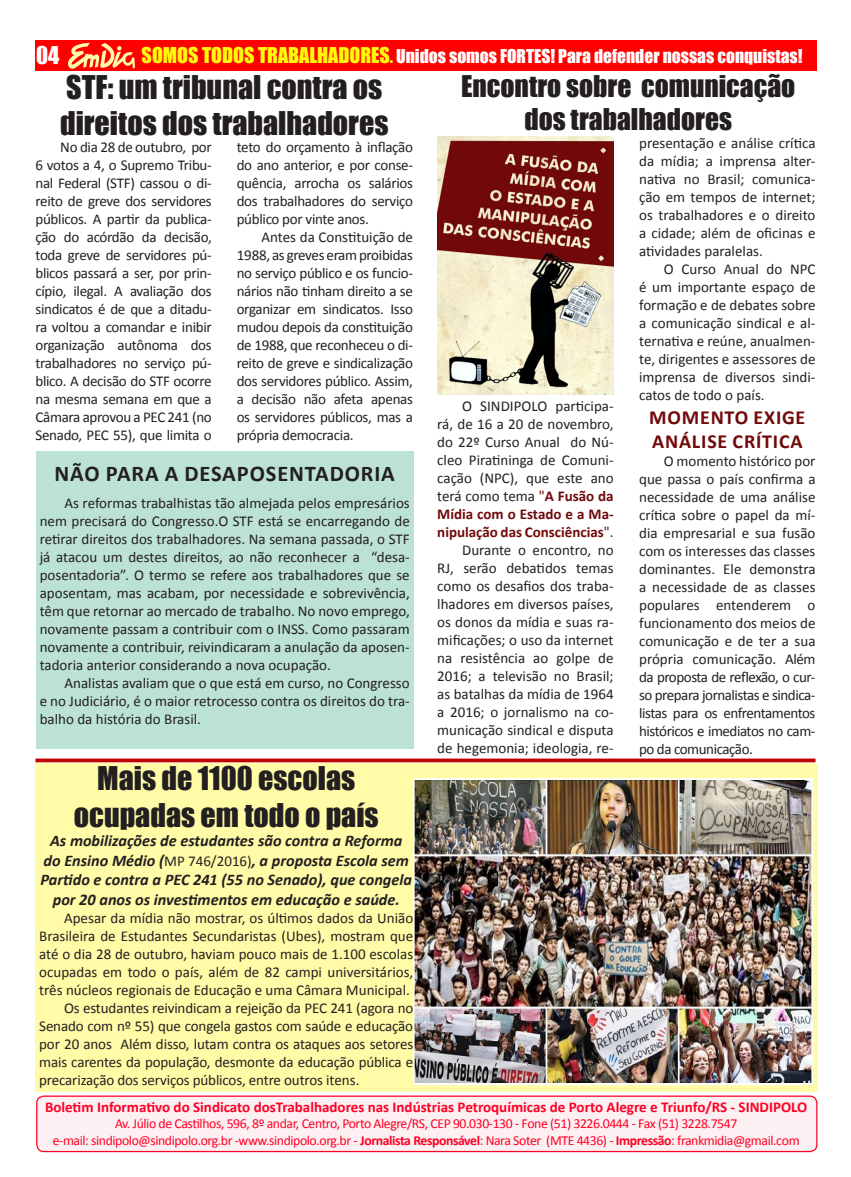
<style>
.page{position:relative;width:851px;height:1177px;background:#fff}
.page>*{position:absolute;margin:0;border:0;box-sizing:border-box;transform-origin:0 0}
.Titulos{font:30px "Impact";color:#231f20}
.Titulos-2{font:27.5px/33px "Impact";color:#231f20;text-align:center}
.Entretítulos{font:700 22.5px "Calibri";letter-spacing:.04em;color:#231f20}
.t1{font:22.5px "Impact";color:#fff}
.Entretítulos-2{font:700 20px/24px "Calibri";letter-spacing:.04em;color:#71090a}
.t2{font:17.5px "Impact";color:#fff}
.Texto{font:italic 700 16.25px/19.5px "Calibri";color:#231f20;text-align:center}
.Texto-2{font:15px/18px "Calibri";letter-spacing:-.01em;color:#231f20;text-align:justify}
.Texto-3{font:700 15px "Calibri";color:#ff0025}
.Texto-4{font:13.75px "Calibri";letter-spacing:-.03em;color:#ff0025}
.s1{font-size:20px;color:#fffa0a}
.s2{color:#fffa0a}
.s3{font-weight:400;font-style:normal;font-size:15px}
.s4{color:#71090a}
.s5{font-weight:700;color:#71090a}
.s6{font-weight:700}
</style>
<div class="page">
<div style="left:35px;top:41px;width:782px;height:30px;background:#f00"></div>
<svg style="left:68px;top:43px;width:67px;height:26px"></svg>
<div style="left:37px;top:1096px;width:779px;height:55px;background:#fdf0f2;border-radius:7px"></div>
<div style="left:36px;top:1095px;width:781px;height:57px;border:1px solid #ff0025;border-radius:7px"></div>
<img style="left:438px;top:137px;width:175px;height:257px">
<div style="left:36px;top:763px;width:781px;height:328px;background:#fffba7"></div>
<svg style="left:35px;top:758px;width:780px;height:4px;background:#c82323"></svg>
<img style="left:413px;top:778px;width:399px;height:306px">
<div style="left:36px;top:451px;width:377px;height:298px;background:#bce1d6"></div>
<p class="t1" style="left:36px;top:38px;width:25px">04</p>
<p class="t2" style="left:142px;top:42px;width:662px"><span class="s1">SOMOS TODOS TRABALHADORES</span><span class="s2">.</span> Unidos somos FORTES! Para defender nossas conquistas!</p>
<p class="Titulos" style="left:66px;top:64px;width:317px">STF: um tribunal contra os</p>
<p class="Titulos" style="left:60px;top:100px;width:330px">direitos dos trabalhadores</p>
<p class="Texto-2" style="left:35px;top:138px;width:178px;text-indent:25px">No dia 28 de outubro, por 6 votos a 4, o Supremo Tribu&shy;nal Federal (STF) cassou o di&shy;reito de greve dos servidores públicos. A partir da publica&shy;ção do acórdão da decisão, toda greve de servidores pú&shy;blicos passará a ser, por prin&shy;cípio, ilegal. A avaliação dos sindicatos é de que a ditadu&shy;ra voltou a comandar e inibir organização autônoma dos trabalhadores no serviço pú&shy;blico. A decisão do STF ocorre na mesma semana em que a Câmara aprovou a PEC 241 (no Senado, PEC 55), que limita o</p>
<p class="Texto-2" style="left:237px;top:138px;width:178px">teto do orçamento à inflação do ano anterior, e por conse&shy;quência, arrocha os salários dos trabalhadores do serviço público por vinte anos.</p>
<p class="Texto-2" style="left:237px;top:228px;width:178px;text-indent:25px">Antes da Constituição de 1988, as greves eram proibidas no serviço público e os funcio&shy;nários não tinham direito a se organizar em sindicatos. Isso mudou depois da constituição de 1988, que reconheceu o di&shy;reito de greve e sindicalização dos servidores público. Assim, a decisão não afeta apenas os servidores públicos, mas a própria democracia.</p>
<p class="Entretítulos" style="left:55px;top:459px;width:342px">NÃO PARA A DESAPOSENTADORIA</p>
<p class="Texto-2" style="left:40px;top:494px;width:371px;text-indent:25px">As reformas trabalhistas tão almejada pelos empresários nem precisará do Congresso.O STF está se encarregando de retirar direitos dos trabalhadores. Na semana passada, o STF já atacou um destes direitos, ao não reconhecer a “desa&shy;posentadoria”. O termo se refere aos trabalhadores que se aposentam, mas acabam, por necessidade e sobrevivência, têm que retornar ao mercado de trabalho. No novo emprego, novamente passam a contribuir com o INSS. Como passaram novamente a contribuir, reivindicaram a anulação da aposen&shy;tadoria anterior considerando a nova ocupação.</p>
<p class="Texto-2" style="left:40px;top:674px;width:371px;text-indent:25px">Analistas avaliam que o que está em curso, no Congresso e no Judiciário, é o maior retrocesso contra os direitos do tra&shy;balho da história do Brasil.</p>
<p class="Titulos" style="left:97px;top:755px;width:259px">Mais de 1100 escolas</p>
<p class="Titulos" style="left:74px;top:791px;width:306px">ocupadas em todo o país</p>
<p class="Texto" style="left:41px;top:830px;width:373px">As mobilizações de estudantes são contra a Reforma do Ensino Médio (<span class="s3">MP 746/2016)</span>, a proposta Escola sem Partido e contra a PEC 241 (55 no Senado), que congela por 20 anos os investimentos em educação e saúde.</p>
<p class="Texto-2" style="left:39px;top:908px;width:375px;text-indent:25px">Apesar da mídia não mostrar, os últimos dados da União Brasileira de Estudantes Secundaristas (Ubes), mostram que até o dia 28 de outubro, haviam pouco mais de 1.100 escolas ocupadas em todo o país, além de 82 campi universitários, três núcleos regionais de Educação e uma Câmara Municipal.</p>
<p class="Texto-2" style="left:39px;top:998px;width:375px;text-indent:25px">Os estudantes reivindicam a rejeição da PEC 241 (agora no Senado com nº 55) que congela gastos com saúde e educação por 20 anos Além disso, lutam contra os ataques aos setores mais carentes da população, desmonte da educação pública e precarização dos serviços públicos, entre outros itens.</p>
<p class="Titulos-2" style="left:461px;top:69px;width:336px">Encontro sobre comunicação dos trabalhadores</p>
<p class="Texto-2" style="left:437px;top:397px;width:178px;text-indent:25px">O SINDIPOLO participa&shy;rá, de 16 a 20 de novembro, do 22º Curso Anual do Nú&shy;cleo Piratininga de Comuni&shy;cação (NPC), que este ano terá como tema <span class="s4">"</span><span class="s5">A Fusão da Mídia com o Estado e a Ma&shy;nipulação das Consciências</span><span class="s4">"</span>.</p>
<p class="Texto-2" style="left:437px;top:541px;width:178px;text-indent:25px">Durante o encontro, no RJ, serão debatidos temas como os desafios dos traba&shy;lhadores em diversos países, os donos da mídia e suas ra&shy;mificações; o uso da internet na resistência ao golpe de 2016; a televisão no Brasil; as batalhas da mídia de 1964 a 2016; o jornalismo na co&shy;municação sindical e disputa de hegemonia; ideologia, re-</p>
<p class="Texto-2" style="left:639px;top:134px;width:178px">presentação e análise crítica da mídia; a imprensa alter&shy;nativa no Brasil; comunica&shy;ção em tempos de internet; os trabalhadores e o direito a cidade; além de oficinas e atividades paralelas.</p>
<p class="Texto-2" style="left:639px;top:260px;width:178px;text-indent:25px">O Curso Anual do NPC é um importante espaço de formação e de debates sobre a comunicação sindical e al&shy;ternativa e reúne, anualmen&shy;te, dirigentes e assessores de imprensa de diversos sindi&shy;catos de todo o país.</p>
<p class="Entretítulos-2" style="left:649px;top:405px;width:158px">MOMENTO EXIGE<br>ANÁLISE CRÍTICA</p>
<p class="Texto-2" style="left:639px;top:452px;width:178px;text-indent:25px">O momento histórico por que passa o país confirma a necessidade de uma análise crítica sobre o papel da mí&shy;dia empresarial e sua fusão com os interesses das classes dominantes. Ele demonstra a necessidade de as classes populares entenderem o funcionamento dos meios de comunicação e de ter a sua própria comunicação. Além da proposta de reflexão, o cur&shy;so prepara jornalistas e sindica&shy;listas para os enfrentamentos históricos e imediatos no cam&shy;po da comunicação.</p>
<p class="Texto-3" style="left:45px;top:1096px;width:763px">Boletim Informativo do Sindicato dosTrabalhadores nas Indústrias Petroquímicas de Porto Alegre e Triunfo/RS - SINDIPOLO</p>
<p class="Texto-4" style="left:115px;top:1114px;width:623px">Av. Júlio de Castilhos, 596, 8º andar, Centro, Porto Alegre/RS, CEP 90.030-130 - Fone (51) 3226.0444 - Fax (51) 3228.7547</p>
<p class="Texto-4" style="left:53px;top:1131px;width:748px">e-mail: sindipolo@sindipolo.org.br -www.sindipolo.org.br - <span class="s6">Jornalista Responsável</span>: Nara Soter (MTE 4436) - <span class="s6">Impressão</span>: frankmidia@gmail.com</p>
</div>
